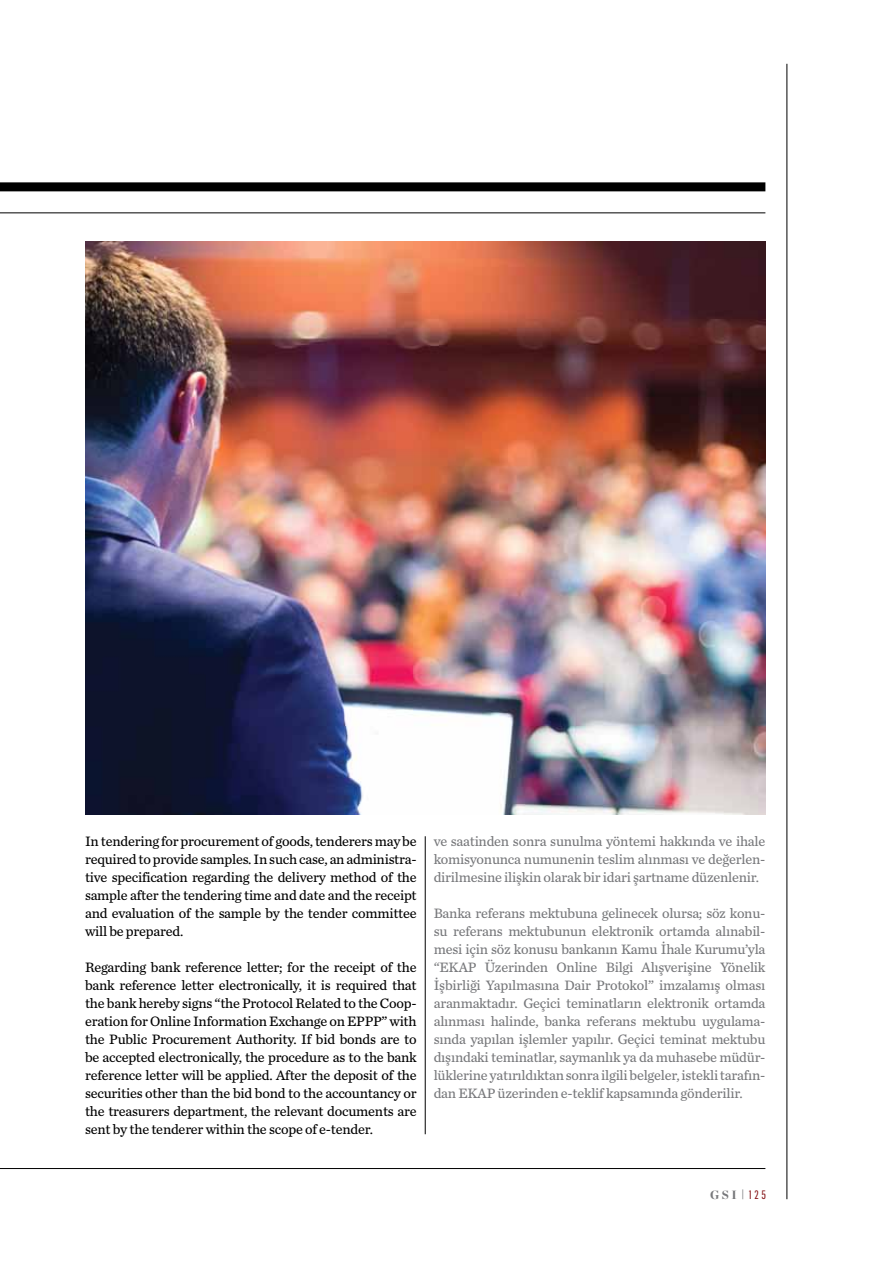
<style>
.page{position:relative;width:893px;height:1263px;background:#fff}
.page>*{position:absolute;margin:0;border:0;box-sizing:border-box;transform-origin:0 0}
.t1{font:14.25px/18px "Chronicle Text G3";letter-spacing:-.015em;color:#000;text-align:justify}
.t2{font:14.25px/18px "Chronicle Text G3";letter-spacing:-.015em;color:#77787b;text-align:justify}
.t3{font:900 12px "Chronicle Display";color:#77787b}
.s1{font-family:"Flama Condensed Basic";font-weight:400}
.s2{font-family:"Flama Condensed Basic";font-weight:400;color:#87171a}
</style>
<div class="page">
<div style="left:0;top:182px;width:765px;height:9px;background:#000"></div>
<hr style="left:0;top:213px;width:765px;height:1px;background:#000">
<hr style="left:787px;top:64px;width:1px;height:1135px;background:#000">
<hr style="left:0;top:1168px;width:765px;height:1px;background:#000">
<hr style="left:425px;top:836px;width:1px;height:298px;background:#000">
<img style="left:85px;top:242px;width:680px;height:573px">
<p class="t1" style="left:85px;top:831px;width:333px">In tendering for procurement of goods, tenderers may be required to provide samples. In such case, an administra&shy;tive specification regarding the delivery method of the sample after the tendering time and date and the receipt and evaluation of the sample by the tender committee will be prepared.</p>
<p class="t1" style="left:85px;top:957px;width:333px">Regarding bank reference letter; for the receipt of the bank reference letter electronically, it is required that the bank hereby signs “the Protocol Related to the Coop&shy;eration for Online Information Exchange on EPPP” with the Public Procurement Authority. If bid bonds are to be accepted electronically, the procedure as to the bank reference letter will be applied. After the deposit of the securities other than the bid bond to the accountancy or the treasurers department, the relevant documents are sent by the tenderer within the scope of e-tender.</p>
<p class="t2" style="left:434px;top:831px;width:333px">ve saatinden sonra sunulma yöntemi hakkında ve ihale komisyonunca numunenin teslim alınması ve değerlen&shy;dirilmesine ilişkin olarak bir idari şartname düzenlenir.</p>
<p class="t2" style="left:434px;top:903px;width:333px">Banka referans mektubuna gelinecek olursa; söz konu&shy;su referans mektubunun elektronik ortamda alınabil&shy;mesi için söz konusu bankanın Kamu İhale Kurumu’yla “EKAP Üzerinden Online Bilgi Alışverişine Yönelik İşbirliği Yapılmasına Dair Protokol” imzalamış olması aranmaktadır. Geçici teminatların elektronik ortamda alınması halinde, banka referans mektubu uygulama&shy;sında yapılan işlemler yapılır. Geçici teminat mektubu dışındaki teminatlar, saymanlık ya da muhasebe müdür&shy;lüklerine yatırıldıktan sonra ilgili belgeler, istekli tarafın&shy;dan EKAP üzerinden e-teklif kapsamında gönderilir.</p>
<p class="t3" style="left:710px;top:1185px;width:58px">gsi <span class="s1">|</span> <span class="s2">125</span></p>
</div>
